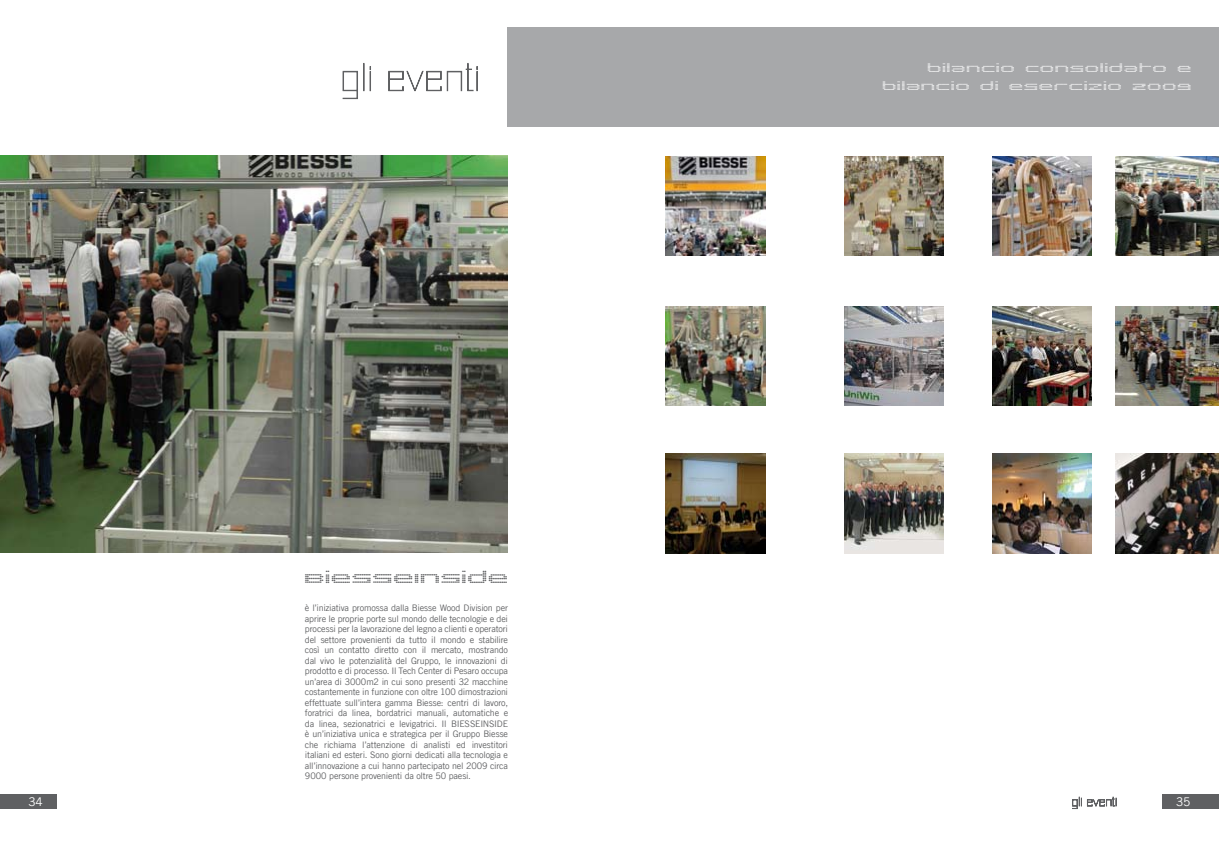
<style>
.page{position:relative;width:1219px;height:851px;background:#fff}
.page>*{position:absolute;margin:0;border:0;box-sizing:border-box;transform-origin:0 0}
.t1{font:20px "Pargrid LT Std";letter-spacing:.11em;color:#5f6062}
.t2{font:14px/18px "Pargrid LT Std";letter-spacing:.14em;color:#fff;text-align:right}
.t3{font:12px "Trade Gothic LT Com";color:#fff}
.t4{font:9px/10.5px "Trade Gothic LT Com";letter-spacing:-.015em;color:#5f6062;text-align:justify}
</style>
<div class="page">
<div style="left:507px;top:27px;width:102px;height:100px;background:#a7a8aa"></div>
<div style="left:0;top:794px;width:57px;height:14px;background:#5f6062"></div>
<div style="left:609px;top:27px;width:610px;height:100px;background:#a7a8aa"></div>
<div style="left:1162px;top:794px;width:57px;height:14px;background:#5f6062"></div>
<svg style="left:1072px;top:796px;width:45px;height:12px"></svg>
<img style="left:666px;top:306px;width:99px;height:99px">
<img style="left:992px;top:454px;width:99px;height:99px">
<img style="left:845px;top:306px;width:99px;height:99px">
<img style="left:666px;top:454px;width:99px;height:99px">
<img style="left:992px;top:306px;width:99px;height:99px">
<img style="left:845px;top:454px;width:99px;height:99px">
<img style="left:1116px;top:306px;width:103px;height:99px">
<img style="left:1116px;top:454px;width:103px;height:99px">
<img style="left:0;top:155px;width:507px;height:397px">
<svg style="left:343px;top:71px;width:15px;height:28px"></svg>
<svg style="left:364px;top:63px;width:7px;height:28px"></svg>
<svg style="left:389px;top:71px;width:52px;height:20px"></svg>
<svg style="left:447px;top:63px;width:31px;height:28px"></svg>
<img style="left:666px;top:156px;width:99px;height:99px">
<img style="left:845px;top:156px;width:99px;height:99px">
<img style="left:992px;top:156px;width:99px;height:99px">
<img style="left:1116px;top:156px;width:103px;height:99px">
<h1 class="t1" style="left:305px;top:569px;width:204px">BiesseInside</h1>
<p class="t4" style="left:305px;top:602px;width:205px">è l’iniziativa promossa dalla Biesse Wood Division per aprire le proprie porte sul mondo delle tecnologie e dei processi per la lavorazione del legno a clienti e operatori del settore provenienti da tutto il mondo e stabilire così un contatto diretto con il mercato, mostrando dal vivo le potenzialità del Gruppo, le innovazioni di prodotto e di processo. Il Tech Center di Pesaro occupa un’area di 3000m2 in cui sono presenti 32 macchine costantemente in funzione con oltre 100 dimostrazioni effettuate sull’intera gamma Biesse: centri di lavoro, foratrici da linea, bordatrici manuali, automatiche e da linea, sezionatrici e levigatrici. Il BIESSEINSIDE è un’iniziativa unica e strategica per il Gruppo Biesse che richiama l’attenzione di analisti ed investitori italiani ed esteri. Sono giorni dedicati alla tecnologia e all’innovazione a cui hanno partecipato nel 2009 circa 9000 persone provenienti da oltre 50 paesi.</p>
<h2 class="t2" style="left:883px;top:60px;width:309px">bilancio consolidato e bilancio di esercizio 2009</h2>
<h3 class="t3" style="left:28px;top:794px;width:16px">34</h3>
<h3 class="t3" style="left:1176px;top:794px;width:16px">35</h3>
</div>
